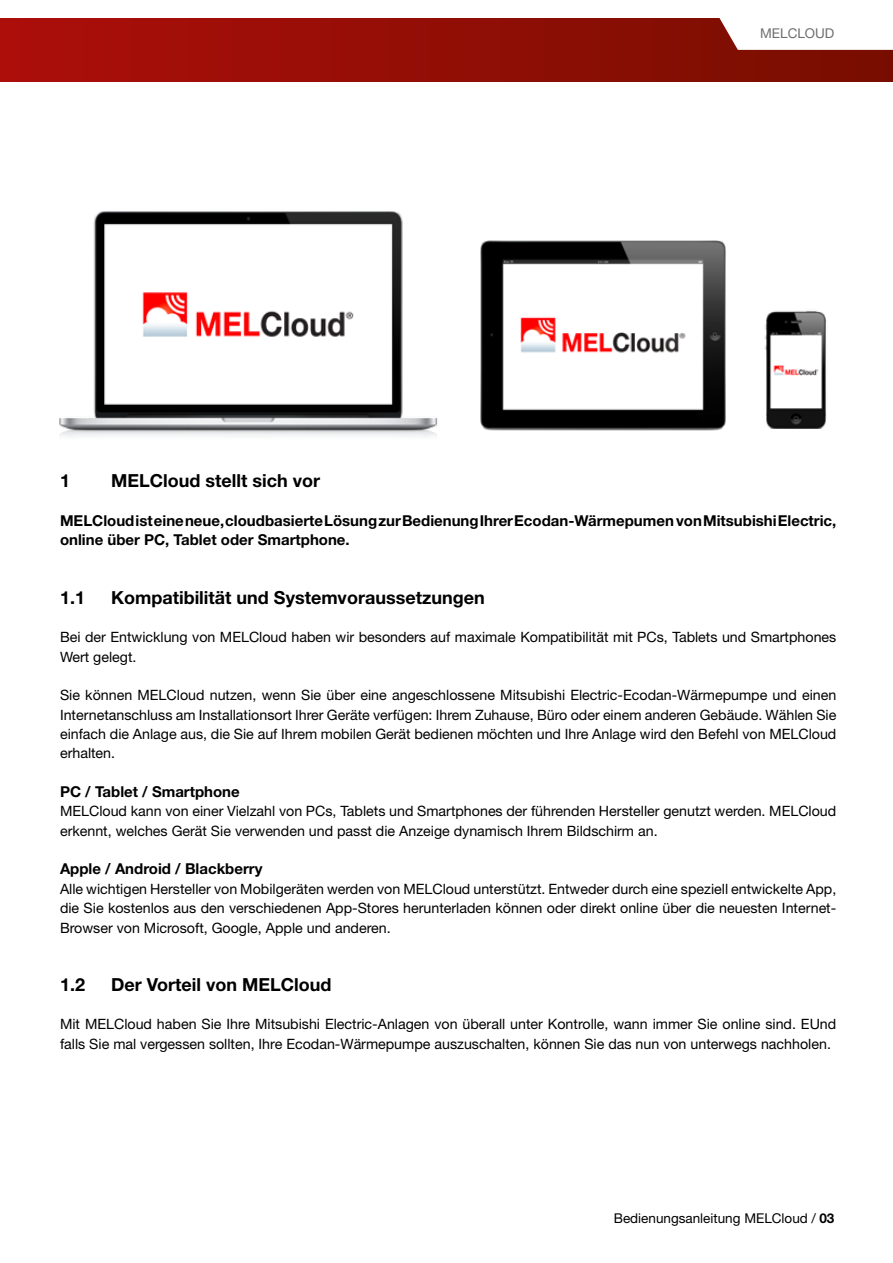
<style>
.page{position:relative;width:893px;height:1263px;background:#fff}
.page>*{position:absolute;margin:0;border:0;box-sizing:border-box;transform-origin:0 0}
.t1{font:700 18px "Helvetica Neue LT Pro";color:#000}
.t2{font:700 15px/19.4px "Helvetica Neue LT Pro";color:#000}
.t3{font:14.25px/19.4px "Helvetica Neue LT Pro";color:#000}
.t4{font:13.5px "Helvetica Neue LT Pro";color:#000}
.t5{font:13.5px "Helvetica Neue LT Pro";color:#6f6f6e}
.s1{font-weight:700}
</style>
<div class="page">
<div style="left:0;top:18px;width:893px;height:63px;background:linear-gradient(to right,#ac0e0b,#770e00)"></div>
<svg style="left:718px;top:18px;width:175px;height:32px"></svg>
<img style="left:60px;top:211px;width:378px;height:225px">
<img style="left:480px;top:240px;width:246px;height:191px">
<img style="left:765px;top:310px;width:62px;height:119px">
<p class="t5" style="left:760px;top:25px;width:76px">MELCLOUD</p>
<p class="t1" style="left:60px;top:470px;width:12px">1</p>
<p class="t1" style="left:111px;top:470px;width:210px">MELCloud stellt sich vor</p>
<p class="t2" style="left:60px;top:511px;width:778px">MELCloud ist eine neue, cloudbasierte Lösung zur Bedienung Ihrer Ecodan-Wärmepumen von Mitsubishi Electric, online über PC, Tablet oder Smartphone.</p>
<p class="t1" style="left:60px;top:586px;width:27px">1.1</p>
<p class="t1" style="left:111px;top:586px;width:375px">Kompatibilität und Systemvoraussetzungen</p>
<p class="t3" style="left:60px;top:627px;width:778px">Bei der Entwicklung von MELCloud haben wir besonders auf maximale Kompatibilität mit PCs, Tablets und Smartphones<br>Wert gelegt.</p>
<p class="t3" style="left:60px;top:685px;width:778px;text-align:justify">Sie können MELCloud nutzen, wenn Sie über eine angeschlossene Mitsubishi Electric-Ecodan-Wärmepumpe und einen Internetanschluss am Installationsort Ihrer Geräte verfügen: Ihrem Zuhause, Büro oder einem anderen Gebäude. Wählen Sie einfach die Anlage aus, die Sie auf Ihrem mobilen Gerät bedienen möchten und Ihre Anlage wird den Befehl von MELCloud erhalten.</p>
<p class="t2" style="left:60px;top:781px;width:181px">PC / Tablet / Smartphone</p>
<p class="t3" style="left:60px;top:801px;width:778px">MELCloud kann von einer Vielzahl von PCs, Tablets und Smartphones der führenden Hersteller genutzt werden. MELCloud erkennt, welches Gerät Sie verwenden und passt die Anzeige dynamisch Ihrem Bildschirm an.</p>
<p class="t2" style="left:60px;top:859px;width:204px">Apple / Android / Blackberry</p>
<p class="t3" style="left:60px;top:879px;width:778px;text-align:justify">Alle wichtigen Hersteller von Mobilgeräten werden von MELCloud unterstützt. Entweder durch eine speziell entwickelte App, die Sie kostenlos aus den verschiedenen App-Stores herunterladen können oder direkt online über die neuesten Internet-Browser von Microsoft, Google, Apple und anderen.</p>
<p class="t1" style="left:60px;top:973px;width:27px">1.2</p>
<p class="t1" style="left:111px;top:973px;width:222px">Der Vorteil von MELCloud</p>
<p class="t3" style="left:60px;top:1014px;width:778px">Mit MELCloud haben Sie Ihre Mitsubishi Electric-Anlagen von überall unter Kontrolle, wann immer Sie online sind. EUnd falls Sie mal vergessen sollten, Ihre Ecodan-Wärmepumpe auszuschalten, können Sie das nun von unterwegs nachholen.</p>
<p class="t4" style="left:614px;top:1210px;width:222px">Bedienungsanleitung MELCloud / <span class="s1">03</span></p>
</div>
